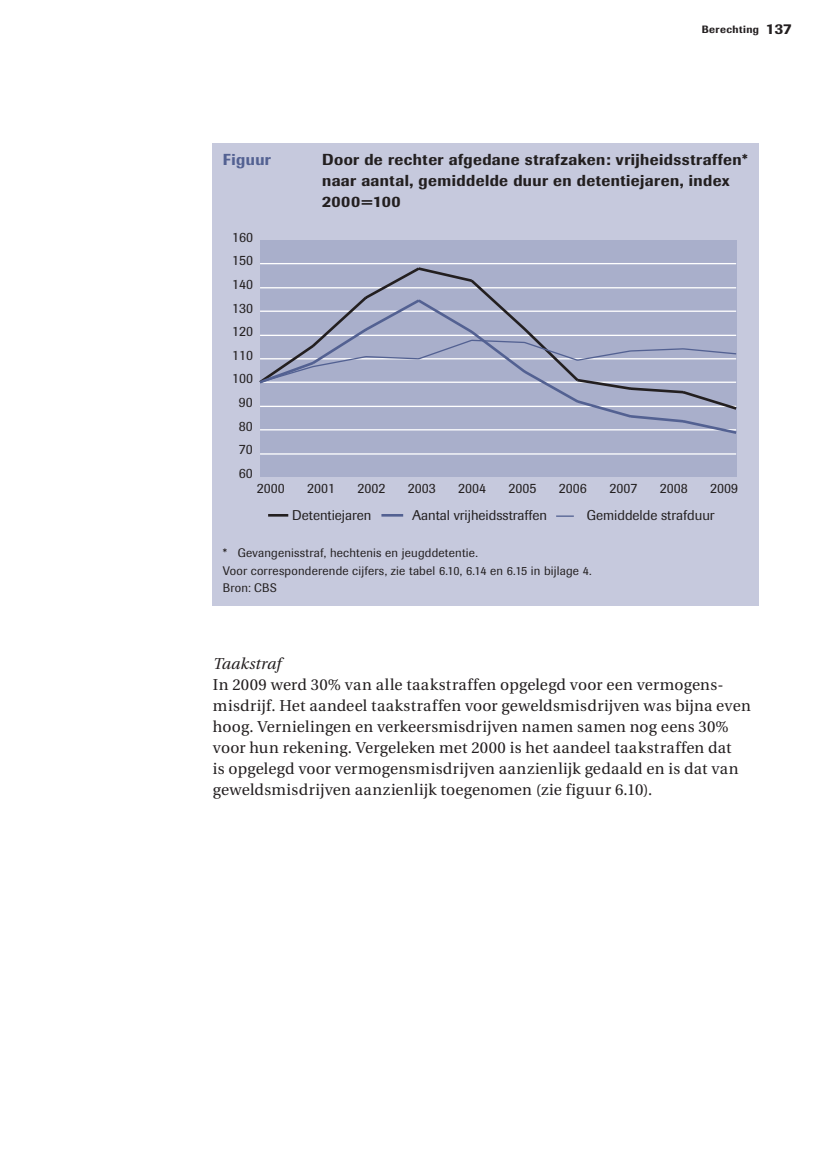
<style>
.page{position:relative;width:823px;height:1170px;background:#fff}
.page>*{position:absolute;margin:0;border:0;box-sizing:border-box;transform-origin:0 0}
.t1{font:15.75px/21px "Utopia";letter-spacing:.015em;color:#231f20}
.t2{font:500 15.75px/21px "Imago";letter-spacing:.03em;color:#231f20}
.t3{font:italic 15.75px "Utopia";letter-spacing:.005em;color:#231f20}
.t4{font:500 15.75px "Imago";letter-spacing:.025em;color:#536192}
.t5{font:14px "Supersonic TBSK";color:#231f20}
.t6{font:12.25px/17.5px "Supersonic BSK";letter-spacing:.015em;color:#231f20}
.t7{font:500 10.5px "Imago";letter-spacing:.04em;color:#231f20}
.s1{font-size:14.88px}
</style>
<div class="page">
<div style="left:213px;top:143px;width:545px;height:463px;background:#c6c9dd"></div>
<div style="left:260px;top:240px;width:476px;height:237px;background:#a9afcb"></div>
<hr style="left:260px;top:453px;width:476px;height:1px;background:#fff">
<hr style="left:260px;top:263px;width:476px;height:1px;background:#fff">
<svg style="left:260px;top:265px;width:477px;height:32px"></svg>
<svg style="left:260px;top:297px;width:477px;height:139px"></svg>
<svg style="left:259px;top:339px;width:478px;height:45px"></svg>
<hr style="left:268px;top:514px;width:20px;height:2px;background:#231f20">
<hr style="left:381px;top:514px;width:22px;height:2px;background:#536192">
<svg style="left:556px;top:515px;width:17px;height:2px"></svg>
<p class="t7" style="left:701px;top:23px;width:92px">Berechting <span class="s1">137</span></p>
<p class="t4" style="left:223px;top:149px;width:49px">Figuur</p>
<p class="t2" style="left:322px;top:148px;width:427px">Door de rechter afgedane strafzaken: vrijheidsstraffen* naar aantal, gemiddelde duur en detentiejaren, index<br>2000=100</p>
<p class="t5" style="left:232px;top:229px;width:22px">160</p>
<p class="t5" style="left:232px;top:252px;width:22px">150</p>
<p class="t5" style="left:232px;top:276px;width:22px">140</p>
<p class="t5" style="left:232px;top:299px;width:22px">130</p>
<p class="t5" style="left:232px;top:323px;width:22px">120</p>
<p class="t5" style="left:232px;top:347px;width:22px">110</p>
<p class="t5" style="left:232px;top:370px;width:22px">100</p>
<p class="t5" style="left:239px;top:394px;width:15px">90</p>
<p class="t5" style="left:239px;top:417px;width:15px">80</p>
<p class="t5" style="left:239px;top:441px;width:15px">70</p>
<p class="t5" style="left:239px;top:465px;width:15px">60</p>
<p class="t5" style="left:257px;top:479px;width:29px">2000</p>
<p class="t5" style="left:307px;top:479px;width:29px">2001</p>
<p class="t5" style="left:357px;top:479px;width:29px">2002</p>
<p class="t5" style="left:408px;top:479px;width:29px">2003</p>
<p class="t5" style="left:458px;top:479px;width:29px">2004</p>
<p class="t5" style="left:508px;top:479px;width:29px">2005</p>
<p class="t5" style="left:559px;top:479px;width:29px">2006</p>
<p class="t5" style="left:609px;top:479px;width:29px">2007</p>
<p class="t5" style="left:659px;top:479px;width:29px">2008</p>
<p class="t5" style="left:709px;top:479px;width:29px">2009</p>
<p class="t5" style="left:292px;top:506px;width:81px">Detentiejaren</p>
<p class="t5" style="left:412px;top:506px;width:137px">Aantal vrijheidsstraffen</p>
<p class="t5" style="left:586px;top:506px;width:129px">Gemiddelde strafduur</p>
<p class="t6" style="left:223px;top:544px;width:370px">* Gevangenisstraf, hechtenis en jeugddetentie.<br>Voor corresponderende cijfers, zie tabel 6.10, 6.14 en 6.15 in bijlage 4.<br>Bron: CBS</p>
<p class="t3" style="left:213px;top:654px;width:69px">Taakstraf</p>
<p class="t1" style="left:213px;top:674px;width:539px">In 2009 werd 30% van alle taakstraffen opgelegd voor een vermogens&shy;misdrijf. Het aandeel taakstraffen voor geweldsmisdrijven was bijna even hoog. Vernielingen en verkeersmisdrijven namen samen nog eens 30% voor hun rekening. Vergeleken met 2000 is het aandeel taakstraffen dat<br>is opgelegd voor vermogensmisdrijven aanzienlijk gedaald en is dat van geweldsmisdrijven aanzienlijk toegenomen (zie figuur 6.10).</p>
</div>
